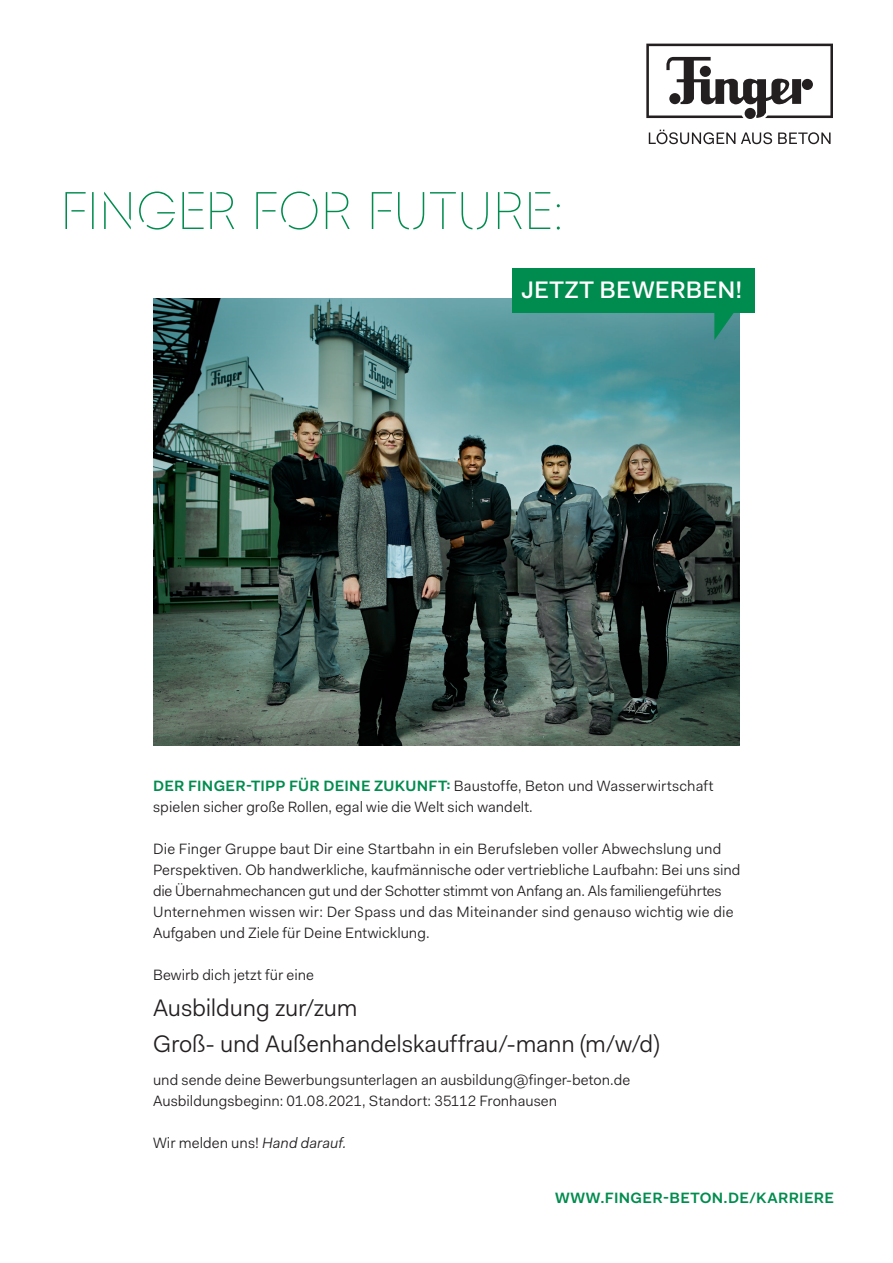
<style>
.page{position:relative;width:893px;height:1263px;background:#fff}
.page>*{position:absolute;margin:0;border:0;box-sizing:border-box;transform-origin:0 0}
.t1{font:24px "Fakt Blond";letter-spacing:-.01em;color:#231f20}
.t2{font:500 24px "Fakt";letter-spacing:.01em;color:#fff}
.t3{font:15px/21px "Fakt Blond";letter-spacing:.005em;color:#231f20}
.t4{font:600 15px "Fakt";letter-spacing:.02em;color:#008c4e}
.s1{font-family:"Fakt";font-weight:600;color:#008c4e}
.s2{font-style:italic}
</style>
<div class="page">
<img style="left:153px;top:299px;width:587px;height:446px">
<svg style="left:65px;top:191px;width:495px;height:39px"></svg>
<svg style="left:646px;top:44px;width:187px;height:74px"></svg>
<svg style="left:649px;top:130px;width:181px;height:14px"></svg>
<div style="left:512px;top:268px;width:243px;height:45px;background:#008c4e"></div>
<svg style="left:714px;top:313px;width:20px;height:27px"></svg>
<p class="t2" style="left:521px;top:273px;width:223px">JETZT BEWERBEN!</p>
<p class="t3" style="left:153px;top:775px;width:562px"><span class="s1">DER FINGER-TIPP FÜR DEINE ZUKUNFT:</span> Baustoffe, Beton und Wasserwirtschaft spielen sicher große Rollen, egal wie die Welt sich wandelt.</p>
<p class="t3" style="left:153px;top:838px;width:589px">Die Finger Gruppe baut Dir eine Startbahn in ein Berufsleben voller Abwechslung und Perspektiven. Ob handwerkliche, kaufmännische oder vertriebliche Laufbahn: Bei uns sind die Übernahmechancen gut und der Schotter stimmt von Anfang an. Als familiengeführtes Unternehmen wissen wir: Der Spass und das Miteinander sind genauso wichtig wie die Aufgaben und Ziele für Deine Entwicklung.</p>
<p class="t3" style="left:153px;top:964px;width:162px">Bewirb dich jetzt für eine</p>
<p class="t1" style="left:153px;top:992px;width:206px">Ausbildung zur/zum</p>
<p class="t1" style="left:153px;top:1028px;width:508px">Groß- und Außenhandelskauffrau/-mann (m/w/d)</p>
<p class="t3" style="left:153px;top:1069px;width:479px">und sende deine Bewerbungsunterlagen an ausbildung@finger-beton.de</p>
<p class="t3" style="left:153px;top:1090px;width:406px">Ausbildungsbeginn: 01.08.2021, Standort: 35112 Fronhausen</p>
<p class="t3" style="left:153px;top:1132px;width:195px">Wir melden uns! <span class="s2">Hand darauf.</span></p>
<p class="t4" style="left:555px;top:1187px;width:281px">WWW.FINGER-BETON.DE/KARRIERE</p>
</div>
